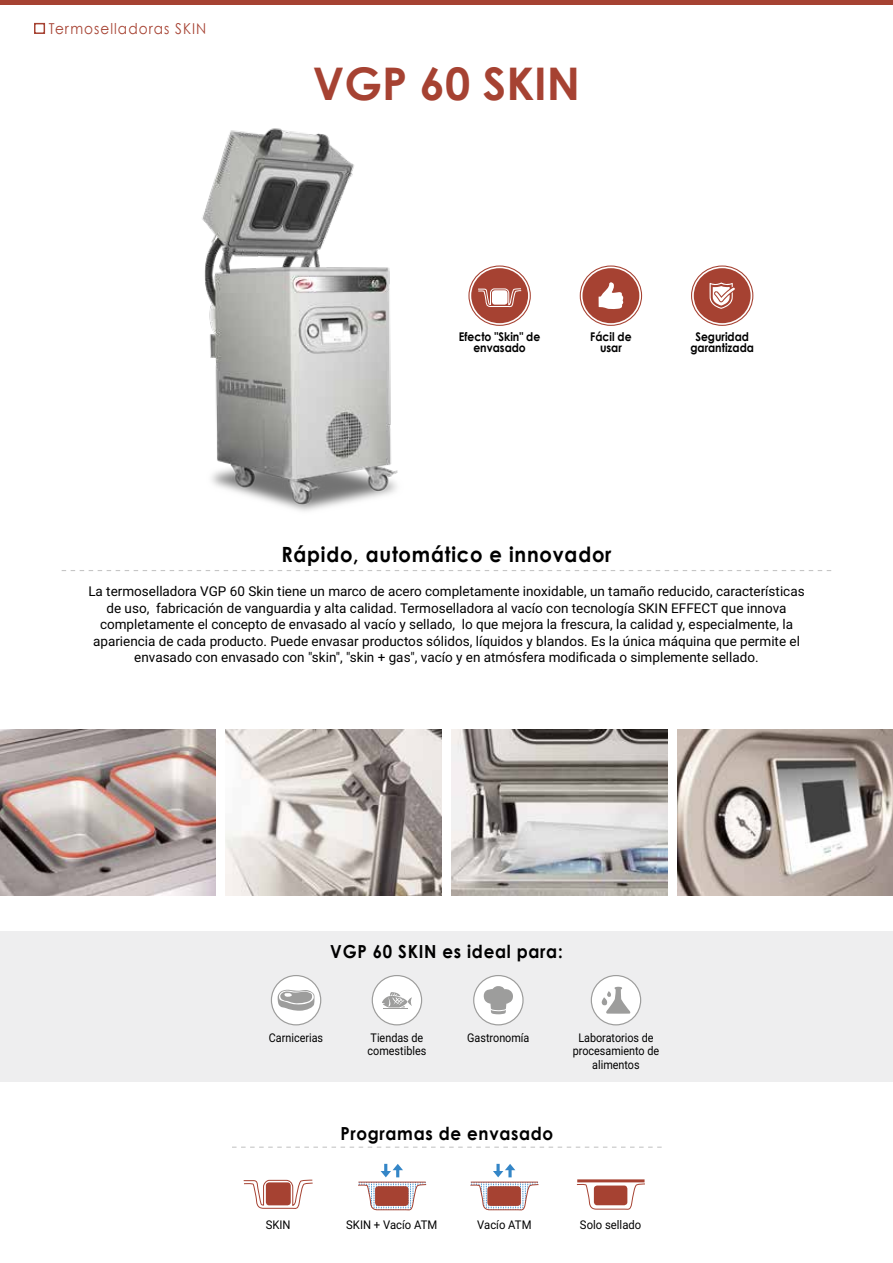
<style>
.page{position:relative;width:893px;height:1263px;background:#fff}
.page>*{position:absolute;margin:0;border:0;box-sizing:border-box;transform-origin:0 0}
.t1{font:700 45px "Century Gothic";color:#a64232}
.t2{font:700 21px "Century Gothic";letter-spacing:.04em;color:#000;scale:.93 1}
.t3{font:700 18px "Century Gothic";letter-spacing:.04em;color:#000;scale:.93 1}
.t4{font:15px "Century Gothic";letter-spacing:.075em;color:#a64232;scale:.91 1}
.t5{font:13.5px/16.5px "Roboto";color:#000;text-align:center}
.t6{font:12px/13.5px "Roboto";color:#000;scale:.9 1}
.t7{font:700 12px/10.5px "Century Gothic";color:#000;text-align:center;scale:.9 1}
.t8{font:12px "Roboto";color:#000;scale:.94 1}
</style>
<div class="page">
<div style="left:0;top:931px;width:893px;height:151px;background:#eeeeef"></div>
<div style="left:0;top:0;width:893px;height:5px;background:#a64232"></div>
<div style="left:34px;top:23px;width:11px;height:11px;border:2px solid #a64232"></div>
<svg style="left:62px;top:570px;width:769px;height:1px"></svg>
<svg style="left:232px;top:1146px;width:430px;height:2px"></svg>
<div style="left:271px;top:975px;width:50px;height:50px;background:#fff;border-radius:50%"></div>
<div style="left:271px;top:975px;width:50px;height:50px;border:1px solid #9d9d9c;border-radius:50%"></div>
<div style="left:372px;top:975px;width:50px;height:50px;background:#fff;border-radius:50%"></div>
<div style="left:372px;top:975px;width:50px;height:50px;border:1px solid #9d9d9c;border-radius:50%"></div>
<div style="left:591px;top:975px;width:50px;height:50px;background:#fff;border-radius:50%"></div>
<div style="left:591px;top:975px;width:50px;height:50px;border:1px solid #9d9d9c;border-radius:50%"></div>
<div style="left:474px;top:975px;width:49px;height:50px;background:#fff;border-radius:50%"></div>
<div style="left:473px;top:975px;width:51px;height:50px;border:1px solid #9d9d9c;border-radius:50%"></div>
<div style="left:582px;top:268px;width:57px;height:55px;background:#a64232;border-radius:50%"></div>
<div style="left:580px;top:265px;width:62px;height:61px;border:1px solid #a64232;border-radius:50%"></div>
<div style="left:694px;top:268px;width:57px;height:55px;background:#a64232;border-radius:50%"></div>
<div style="left:691px;top:265px;width:62px;height:61px;border:1px solid #a64232;border-radius:50%"></div>
<div style="left:471px;top:268px;width:57px;height:55px;background:#a64232;border-radius:50%"></div>
<div style="left:468px;top:265px;width:63px;height:61px;border:1px solid #a64232;border-radius:50%"></div>
<svg style="left:483px;top:986px;width:30px;height:28px"></svg>
<svg style="left:601px;top:987px;width:30px;height:27px"></svg>
<svg style="left:599px;top:282px;width:25px;height:27px"></svg>
<img style="left:0;top:729px;width:216px;height:166px">
<img style="left:451px;top:729px;width:216px;height:166px">
<img style="left:226px;top:729px;width:216px;height:166px">
<img style="left:677px;top:729px;width:216px;height:166px">
<img style="left:202px;top:128px;width:196px;height:383px">
<svg style="left:709px;top:283px;width:26px;height:26px"></svg>
<svg style="left:478px;top:288px;width:44px;height:19px"></svg>
<div style="left:492px;top:290px;width:15px;height:15px;background:#fff;border-radius:3px"></div>
<svg style="left:277px;top:989px;width:38px;height:22px"></svg>
<svg style="left:382px;top:992px;width:30px;height:17px"></svg>
<svg style="left:243px;top:1180px;width:70px;height:29px"></svg>
<div style="left:266px;top:1182px;width:25px;height:23px;background:#a64232;border-radius:3px"></div>
<svg style="left:577px;top:1183px;width:68px;height:27px"></svg>
<div style="left:594px;top:1185px;width:33px;height:20px;background:#a64232;border-radius:3px"></div>
<hr style="left:577px;top:1179px;width:67px;height:3px;background:#a64232">
<svg style="left:470px;top:1164px;width:69px;height:47px"></svg>
<svg style="left:358px;top:1164px;width:68px;height:47px"></svg>
<p class="t4" style="left:49px;top:19px;width:175px">Termoselladoras SKIN</p>
<h1 class="t1" style="left:313px;top:55px;width:269px">VGP 60 SKIN</h1>
<p class="t7" style="left:459px;top:332px;width:92px">Efecto "Skin" de envasado</p>
<p class="t7" style="left:590px;top:332px;width:48px">Fácil de usar</p>
<p class="t7" style="left:690px;top:332px;width:72px">Seguridad garantizada</p>
<h2 class="t2" style="left:281px;top:541px;width:356px">Rápido, automático e innovador</h2>
<p class="t5" style="left:88px;top:582px;width:718px">La termoselladora VGP 60 Skin tiene un marco de acero completamente inoxidable, un tamaño reducido, características de uso, fabricación de vanguardia y alta calidad. Termoselladora al vacío con tecnología SKIN EFFECT que innova completamente el concepto de envasado al vacío y sellado, lo que mejora la frescura, la calidad y, especialmente, la apariencia de cada producto. Puede envasar productos sólidos, líquidos y blandos. Es la única máquina que permite el envasado con envasado con "skin", "skin + gas", vacío y en atmósfera modificada o simplemente sellado.</p>
<h3 class="t3" style="left:330px;top:940px;width:251px">VGP 60 SKIN es ideal para:</h3>
<p class="t6" style="left:269px;top:1030px;width:62px">Carnicerias</p>
<p class="t6" style="left:368px;top:1030px;width:67px">Tiendas de comestibles</p>
<p class="t6" style="left:573px;top:1030px;width:98px;text-align:center">Laboratorios de procesamiento de alimentos</p>
<p class="t6" style="left:467px;top:1030px;width:71px">Gastronomía</p>
<h3 class="t3" style="left:340px;top:1122px;width:230px">Programas de envasado</h3>
<p class="t8" style="left:266px;top:1216px;width:28px">SKIN</p>
<p class="t8" style="left:346px;top:1216px;width:98px">SKIN + Vacío ATM</p>
<p class="t8" style="left:477px;top:1216px;width:59px">Vacío ATM</p>
<p class="t8" style="left:580px;top:1216px;width:67px">Solo sellado</p>
</div>
